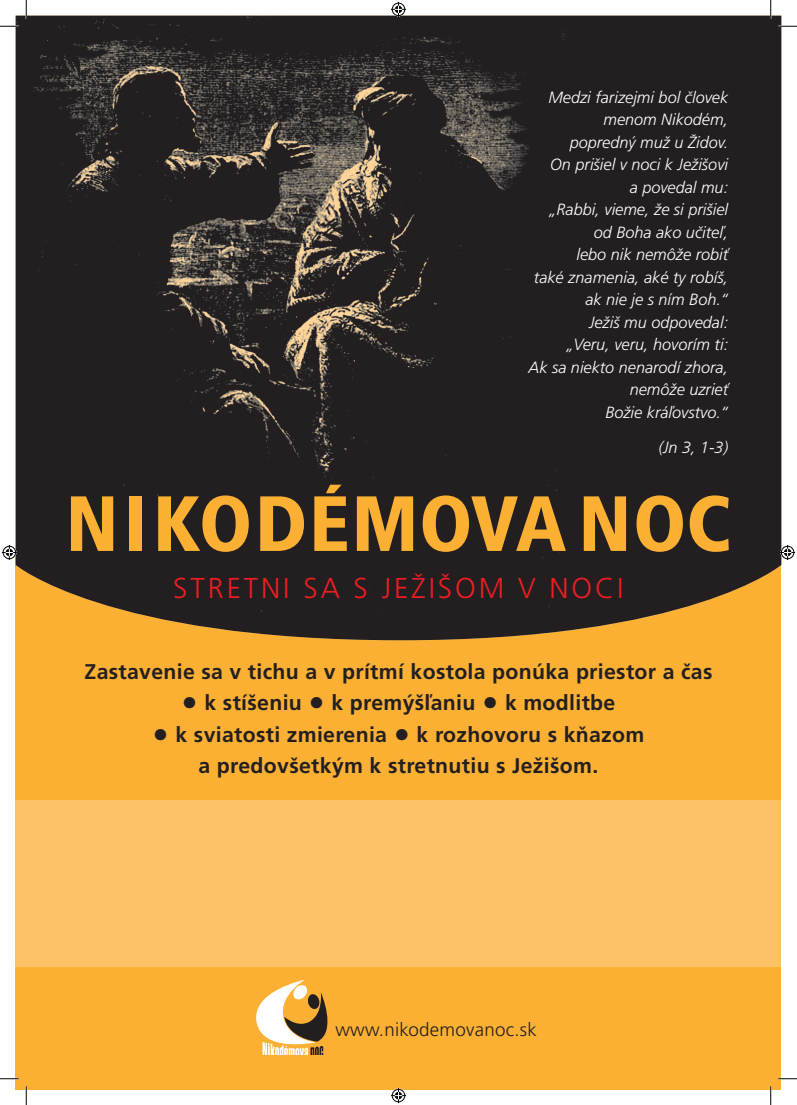
<style>
.page{position:relative;width:797px;height:1105px;background:#fff}
.page>*{position:absolute;margin:0;border:0;box-sizing:border-box;transform-origin:0 0}
.t1{font:900 condensed 78.12px "Frutiger CE";letter-spacing:.025em;color:#fbb033}
.t2{font:300 28.75px "Frutiger CE";letter-spacing:.1em;color:#ee1d23}
.t3{font:700 21.25px/31.5px "Frutiger CE";letter-spacing:.015em;color:#231f20;text-align:center}
.t4{font:300 18.75px "Frutiger CE";letter-spacing:.015em;color:#231f20}
.t5{font:italic 300 16.25px/22.5px "Frutiger CE";color:#fff;text-align:right}
.s1{font-weight:300;font-size:32.5px}
</style>
<div class="page">
<div style="left:16px;top:548px;width:765px;height:541px;background:#fbb033"></div>
<img style="left:16px;top:16px;width:765px;height:625px">
<div style="left:16px;top:800px;width:765px;height:167px;background:#fdc268"></div>
<svg style="left:256px;top:979px;width:71px;height:75px"></svg>
<svg style="left:0;top:25px;width:19px;height:2px"></svg>
<svg style="left:778px;top:25px;width:19px;height:2px"></svg>
<svg style="left:0;top:1078px;width:19px;height:1px"></svg>
<svg style="left:778px;top:1078px;width:19px;height:1px"></svg>
<svg style="left:25px;top:0;width:2px;height:19px"></svg>
<svg style="left:25px;top:1086px;width:2px;height:19px"></svg>
<svg style="left:770px;top:0;width:1px;height:19px"></svg>
<svg style="left:770px;top:1086px;width:1px;height:19px"></svg>
<svg style="left:391px;top:2px;width:15px;height:15px"></svg>
<svg style="left:391px;top:1088px;width:15px;height:15px"></svg>
<svg style="left:2px;top:545px;width:15px;height:15px"></svg>
<svg style="left:780px;top:545px;width:15px;height:15px"></svg>
<p class="t5" style="left:528px;top:86px;width:201px">Medzi farizejmi bol človek menom Nikodém,<br>popredný muž u Židov.<br>On prišiel v noci k Ježišovi<br>a povedal mu:<br>„Rabbi, vieme, že si prišiel od Boha ako učiteľ,<br>lebo nik nemôže robiť<br>také znamenia, aké ty robíš, ak nie je s ním Boh.“<br>Ježiš mu odpovedal:<br>„Veru, veru, hovorím ti:<br>Ak sa niekto nenarodí zhora, nemôže uzrieť<br>Božie kráľovstvo.“</p>
<p class="t5" style="left:658px;top:436px;width:71px">(Jn 3, 1-3)</p>
<h1 class="t1" style="left:66px;top:479px;width:666px">NIKODÉMOVANOC</h1>
<h2 class="t2" style="left:173px;top:572px;width:452px">stretni sa s Ježišom v noci</h2>
<h3 class="t3" style="left:85px;top:655px;width:629px">Zastavenie sa v tichu a v prítmí kostola ponúka priestor a čas</h3>
<h3 class="t3" style="left:181px;top:687px;width:435px"><span class="s1">•</span> k stíšeniu <span class="s1">•</span> k premýšľaniu <span class="s1">•</span> k modlitbe</h3>
<h3 class="t3" style="left:152px;top:719px;width:493px"><span class="s1">•</span> k sviatosti zmierenia <span class="s1">•</span> k rozhovoru s kňazom a predovšetkým k stretnutiu s Ježišom.</h3>
<p class="t4" style="left:335px;top:1019px;width:203px">www.nikodemovanoc.sk</p>
</div>
